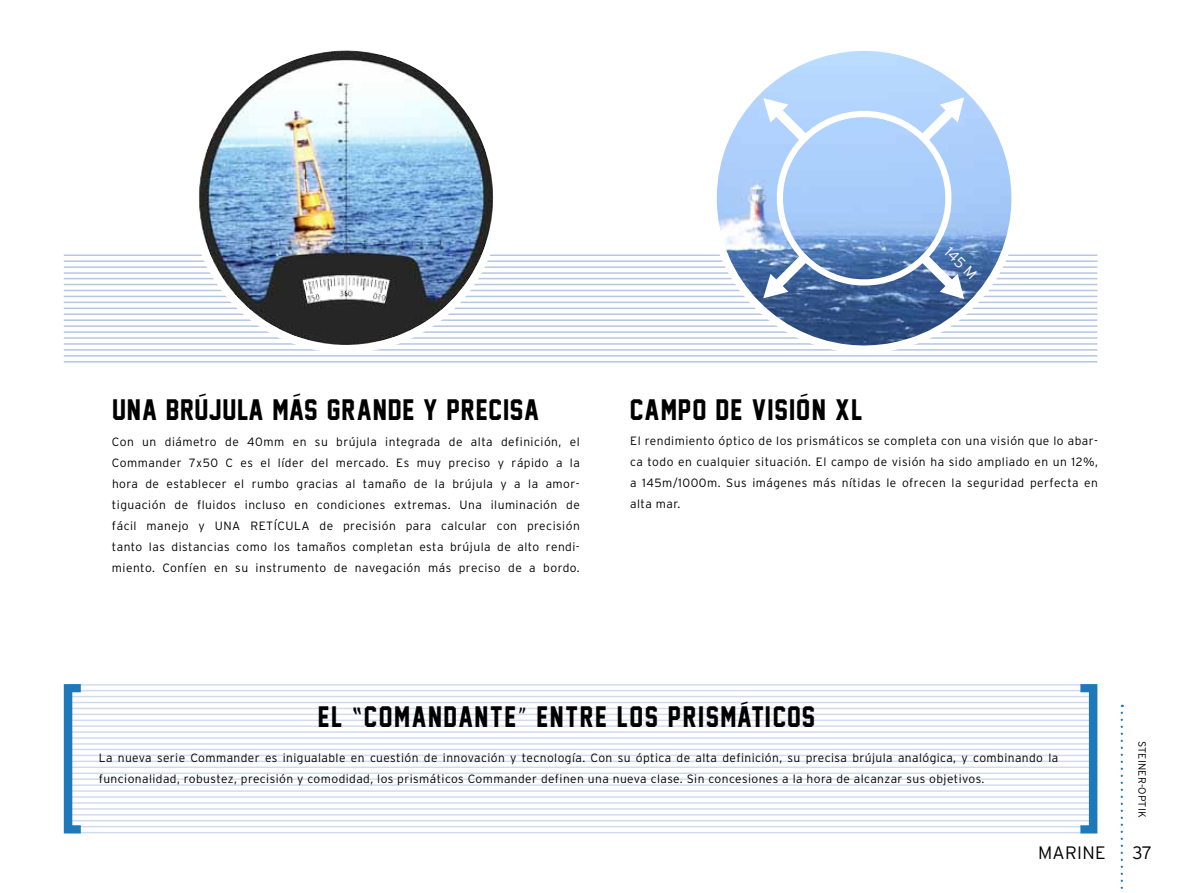
<style>
.page{position:relative;width:1191px;height:893px;background:#fff}
.page>*{position:absolute;margin:0;border:0;box-sizing:border-box;transform-origin:0 0}
.t1{font:27px "Jersey M54";letter-spacing:.05em;color:#000}
.t2{font:27px "Jersey M54";letter-spacing:.05em;color:#000;scale:.95 1}
.t3{font:700 27px "Octin College Rg";color:#000}
.t4{font:300 18px "Interstate";letter-spacing:.02em;color:#000}
.t5{font:300 14.85px "Interstate";color:#fff}
.t6{font:300 12px/21px "Interstate";letter-spacing:.035em;color:#000;text-align:justify}
.t7{font:300 10.5px "Interstate";letter-spacing:.02em;color:#000}
.s1{font-family:"Octin College Rg";font-weight:700}
.s2{font-family:"Octin College Rg"}
</style>
<div class="page">
<hr style="left:64px;top:296px;width:1033px;height:1px;background:#b6c6e3">
<hr style="left:64px;top:272px;width:1033px;height:2px;background:#b6c6e3">
<hr style="left:64px;top:302px;width:1033px;height:1px;background:#b6c6e3">
<hr style="left:64px;top:308px;width:1033px;height:1px;background:#b6c6e3">
<hr style="left:64px;top:313px;width:1033px;height:2px;background:#b6c6e3">
<hr style="left:64px;top:319px;width:1033px;height:2px;background:#b6c6e3">
<hr style="left:64px;top:325px;width:1033px;height:2px;background:#b6c6e3">
<hr style="left:64px;top:331px;width:1033px;height:2px;background:#b6c6e3">
<hr style="left:64px;top:337px;width:1033px;height:2px;background:#b6c6e3">
<hr style="left:64px;top:343px;width:1033px;height:2px;background:#b6c6e3">
<hr style="left:64px;top:349px;width:1033px;height:2px;background:#b6c6e3">
<hr style="left:64px;top:355px;width:1033px;height:2px;background:#b6c6e3">
<hr style="left:64px;top:361px;width:1033px;height:1px;background:#b6c6e3">
<hr style="left:64px;top:278px;width:1033px;height:1px;background:#b6c6e3">
<hr style="left:64px;top:254px;width:1033px;height:2px;background:#b6c6e3">
<hr style="left:64px;top:284px;width:1033px;height:1px;background:#b6c6e3">
<hr style="left:64px;top:260px;width:1033px;height:2px;background:#b6c6e3">
<hr style="left:64px;top:290px;width:1033px;height:1px;background:#b6c6e3">
<hr style="left:64px;top:266px;width:1033px;height:2px;background:#b6c6e3">
<div style="left:191px;top:43px;width:310px;height:310px;background:#fff;border-radius:50%"></div>
<img style="left:199px;top:51px;width:294px;height:294px;border-radius:147px">
<div style="left:709px;top:43px;width:310px;height:310px;background:#fff;border-radius:50%"></div>
<img style="left:717px;top:51px;width:294px;height:294px;border-radius:147px">
<svg style="left:763px;top:97px;width:202px;height:202px;background:#9fbee8"></svg>
<hr style="left:67px;top:684px;width:1029px;height:2px;background:#d2dbee">
<hr style="left:67px;top:690px;width:1029px;height:1px;background:#d2dbee">
<hr style="left:67px;top:696px;width:1029px;height:1px;background:#d2dbee">
<hr style="left:67px;top:702px;width:1029px;height:1px;background:#d2dbee">
<hr style="left:67px;top:708px;width:1029px;height:1px;background:#d2dbee">
<hr style="left:67px;top:714px;width:1029px;height:1px;background:#d2dbee">
<hr style="left:67px;top:720px;width:1029px;height:1px;background:#d2dbee">
<hr style="left:68px;top:766px;width:1029px;height:2px;background:#d2dbee">
<hr style="left:68px;top:743px;width:1029px;height:2px;background:#d2dbee">
<hr style="left:68px;top:772px;width:1029px;height:2px;background:#d2dbee">
<hr style="left:68px;top:778px;width:1029px;height:2px;background:#d2dbee">
<hr style="left:68px;top:784px;width:1029px;height:2px;background:#d2dbee">
<hr style="left:68px;top:790px;width:1029px;height:2px;background:#d2dbee">
<hr style="left:68px;top:796px;width:1029px;height:2px;background:#d2dbee">
<hr style="left:68px;top:802px;width:1029px;height:2px;background:#d2dbee">
<hr style="left:68px;top:808px;width:1029px;height:2px;background:#d2dbee">
<hr style="left:68px;top:814px;width:1029px;height:1px;background:#d2dbee">
<hr style="left:68px;top:820px;width:1029px;height:1px;background:#d2dbee">
<hr style="left:68px;top:826px;width:1029px;height:1px;background:#d2dbee">
<hr style="left:68px;top:832px;width:1029px;height:1px;background:#d2dbee">
<hr style="left:68px;top:749px;width:1029px;height:1px;background:#d2dbee">
<hr style="left:68px;top:725px;width:1029px;height:2px;background:#d2dbee">
<hr style="left:68px;top:755px;width:1029px;height:1px;background:#d2dbee">
<hr style="left:68px;top:731px;width:1029px;height:2px;background:#d2dbee">
<hr style="left:68px;top:761px;width:1029px;height:1px;background:#d2dbee">
<hr style="left:68px;top:737px;width:1029px;height:2px;background:#d2dbee">
<svg style="left:64px;top:684px;width:17px;height:149px"></svg>
<svg style="left:1080px;top:684px;width:17px;height:149px"></svg>
<svg style="left:1120px;top:713px;width:3px;height:176px"></svg>
<h1 class="t3" style="left:198px;top:393px;width:10px">´</h1>
<p class="t6" style="left:112px;top:431px;width:469px">Con un diámetro de 40mm en su brújula integrada de alta definición, el<br>Commander 7x50 C</p>
<h1 class="t1" style="left:113px;top:395px;width:16px">UNA</h1>
<h1 class="t1" style="left:166px;top:395px;width:336px">BRUJULA MA<span class="s1">´</span>S GRANDE Y PRECISA</h1>
<p class="t6" style="left:112px;top:452px;width:469px;text-indent:129px">es el líder del mercado. Es muy preciso y rápido a la hora de establecer el rumbo gracias al tamaño de la brújula y a la amor&shy;tiguación de fluidos incluso en condiciones extremas. U na iluminación de fácil manejo y UNAR</p>
<p class="t6" style="left:259px;top:515px;width:22px">ETÍCULA</p>
<p class="t6" style="left:112px;top:515px;width:469px;text-indent:207px">de precisión para calcular con precisión tanto las distancias como los tamaños completan esta brújula de alto rendi&shy;miento. Confíen en su instrumento de navegación más preciso de a bordo.</p>
<p class="t5" style="left:953px;top:243px;width:36px;rotate:45deg">145 M</p>
<h1 class="t1" style="left:630px;top:395px;width:31px">CAMPO</h1>
<h1 class="t1" style="left:716px;top:395px;width:48px">DE VISI</h1>
<h1 class="t1" style="left:796px;top:395px;width:53px">ON<span class="s1">´</span> XL</h1>
<p class="t6" style="left:630px;top:430px;width:469px">El rendimiento óptico de los prismáticos se completa con una visión que lo abar&shy;ca todo en cualquier situación. El campo de visión ha sido ampliado en un 12%, a 145m/1000m. Sus imágenes más nítidas le ofrecen la seguridad perfecta en alta mar.</p>
<h1 class="t2" style="left:318px;top:702px;width:66px">EL <span class="s1">“</span>COMAN</h1>
<h1 class="t2" style="left:444px;top:702px;width:251px">DANTE<span class="s2">”</span> ENTRE LOS PRISM</h1>
<h1 class="t2" style="left:737px;top:702px;width:30px">A<span class="s1">´</span> TICOS</h1>
<p class="t6" style="left:99px;top:747px;width:961px">La nueva serie Commander es inigualable en cuestión de innovación y tecnología. Con su óptica de alta definición, su precisa brújula analógica, y combinando la funcionalidad, robustez, precisión y comodidad, los prismáticos Commander definen una nueva clase. Sin concesiones a la hora de alcanzar sus objetivos.</p>
<h2 class="t4" style="left:1038px;top:843px;width:63px">Marine</h2>
<p class="t7" style="left:1148px;top:741px;width:78px;rotate:90deg">steiner-optik</p>
<h2 class="t4" style="left:1132px;top:843px;width:21px">37</h2>
</div>
